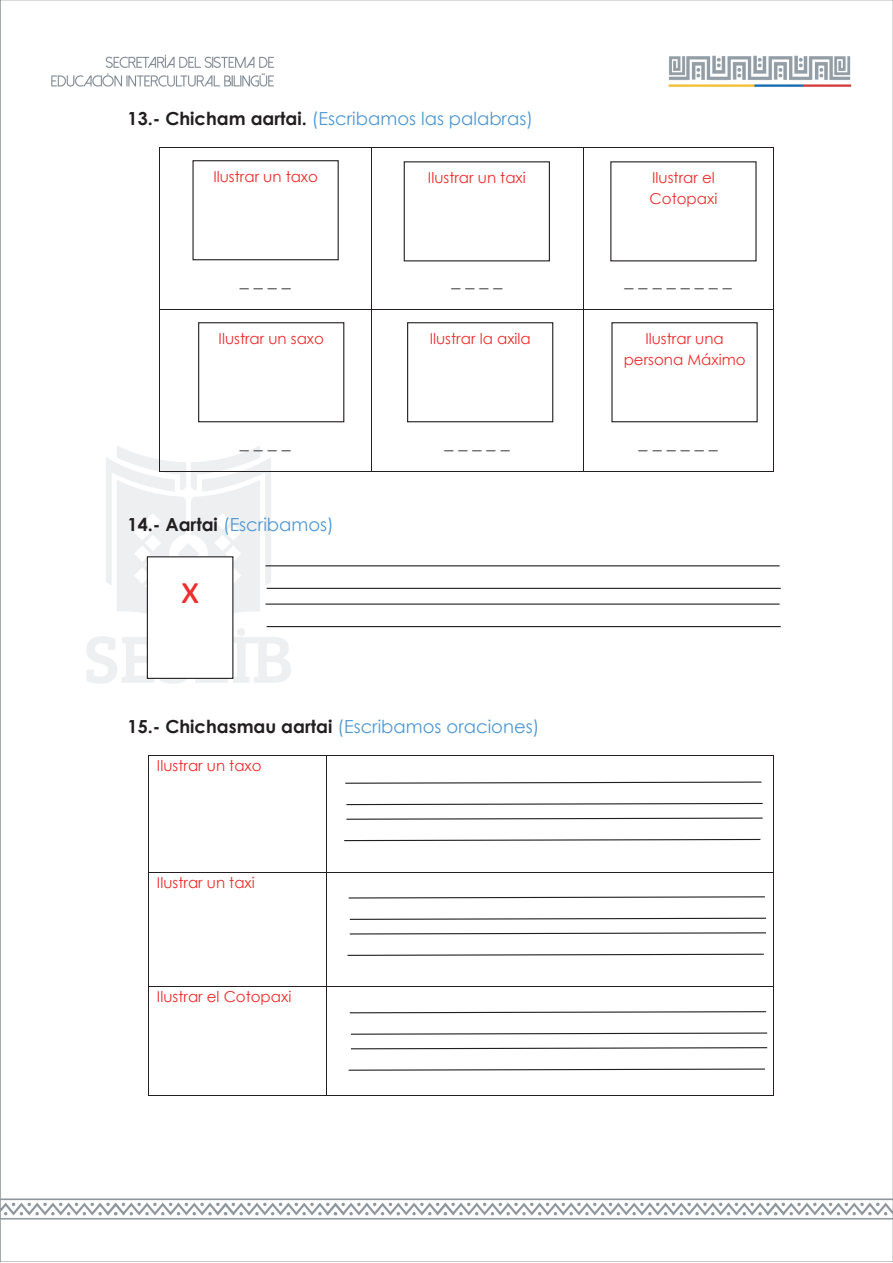
<style>
.page{position:relative;width:893px;height:1263px;background:#fff}
.page>*{position:absolute;margin:0;border:0;box-sizing:border-box;transform-origin:0 0}
.t1{font:42px "Calibri";color:#ee2d2d}
.t2{font:18px "Century Gothic";color:#4f98d2}
.t3{font:700 18px "Century Gothic";color:#231f20}
.t4{font:15px/21.1px "Century Gothic";color:#ee2d2d}
.s1{font-weight:700;color:#231f20}
</style>
<div class="page">
<img style="left:0;top:0;width:893px;height:1262px">
<hr style="left:160px;top:147px;width:211px;height:1px;background:#231f20">
<hr style="left:372px;top:147px;width:211px;height:1px;background:#231f20">
<hr style="left:583px;top:147px;width:190px;height:1px;background:#231f20">
<hr style="left:159px;top:147px;width:1px;height:162px;background:#231f20">
<hr style="left:371px;top:147px;width:1px;height:162px;background:#231f20">
<hr style="left:583px;top:147px;width:1px;height:162px;background:#231f20">
<hr style="left:773px;top:147px;width:1px;height:162px;background:#231f20">
<hr style="left:160px;top:309px;width:211px;height:1px;background:#231f20">
<hr style="left:372px;top:309px;width:211px;height:1px;background:#231f20">
<hr style="left:583px;top:309px;width:190px;height:1px;background:#231f20">
<hr style="left:159px;top:310px;width:1px;height:161px;background:#231f20">
<hr style="left:160px;top:471px;width:211px;height:1px;background:#231f20">
<hr style="left:371px;top:310px;width:1px;height:161px;background:#231f20">
<hr style="left:372px;top:471px;width:211px;height:1px;background:#231f20">
<hr style="left:583px;top:310px;width:1px;height:161px;background:#231f20">
<hr style="left:583px;top:471px;width:190px;height:1px;background:#231f20">
<hr style="left:773px;top:310px;width:1px;height:161px;background:#231f20">
<hr style="left:149px;top:755px;width:177px;height:1px;background:#231f20">
<hr style="left:327px;top:755px;width:446px;height:1px;background:#231f20">
<hr style="left:149px;top:755px;width:1px;height:117px;background:#231f20">
<hr style="left:326px;top:755px;width:1px;height:117px;background:#231f20">
<hr style="left:773px;top:755px;width:1px;height:117px;background:#231f20">
<hr style="left:149px;top:872px;width:177px;height:1px;background:#231f20">
<hr style="left:327px;top:872px;width:446px;height:1px;background:#231f20">
<hr style="left:149px;top:873px;width:1px;height:113px;background:#231f20">
<hr style="left:326px;top:873px;width:1px;height:113px;background:#231f20">
<hr style="left:773px;top:873px;width:1px;height:113px;background:#231f20">
<hr style="left:149px;top:986px;width:177px;height:1px;background:#231f20">
<hr style="left:327px;top:986px;width:446px;height:1px;background:#231f20">
<hr style="left:149px;top:986px;width:1px;height:109px;background:#231f20">
<hr style="left:149px;top:1095px;width:177px;height:1px;background:#231f20">
<hr style="left:326px;top:986px;width:1px;height:109px;background:#231f20">
<hr style="left:327px;top:1095px;width:446px;height:1px;background:#231f20">
<hr style="left:773px;top:986px;width:1px;height:109px;background:#231f20">
<div style="left:147px;top:557px;width:86px;height:121px;background:#fff"></div>
<div style="left:147px;top:556px;width:86px;height:123px;border:1px solid #231f20"></div>
<hr style="left:266px;top:565px;width:514px;height:1px;background:#231f20">
<hr style="left:267px;top:588px;width:514px;height:1px;background:#231f20">
<hr style="left:266px;top:603px;width:514px;height:2px;background:#231f20">
<hr style="left:267px;top:626px;width:514px;height:1px;background:#231f20">
<svg style="left:344px;top:781px;width:419px;height:3px"></svg>
<svg style="left:345px;top:802px;width:419px;height:4px"></svg>
<svg style="left:345px;top:817px;width:419px;height:3px"></svg>
<svg style="left:343px;top:838px;width:419px;height:4px"></svg>
<svg style="left:348px;top:896px;width:418px;height:3px"></svg>
<svg style="left:349px;top:917px;width:418px;height:3px"></svg>
<svg style="left:349px;top:932px;width:418px;height:3px"></svg>
<svg style="left:346px;top:953px;width:419px;height:3px"></svg>
<svg style="left:349px;top:1010px;width:418px;height:4px"></svg>
<svg style="left:350px;top:1032px;width:418px;height:3px"></svg>
<svg style="left:350px;top:1046px;width:418px;height:4px"></svg>
<svg style="left:348px;top:1068px;width:418px;height:3px"></svg>
<div style="left:193px;top:161px;width:145px;height:99px;background:#fff"></div>
<div style="left:192px;top:160px;width:147px;height:100px;border:1px solid #231f20"></div>
<div style="left:404px;top:162px;width:145px;height:99px;background:#fff"></div>
<div style="left:404px;top:161px;width:146px;height:100px;border:1px solid #231f20"></div>
<div style="left:611px;top:162px;width:145px;height:99px;background:#fff"></div>
<div style="left:199px;top:323px;width:145px;height:99px;background:#fff"></div>
<div style="left:198px;top:322px;width:146px;height:100px;border:1px solid #231f20"></div>
<div style="left:408px;top:323px;width:145px;height:99px;background:#fff"></div>
<div style="left:407px;top:322px;width:146px;height:100px;border:1px solid #231f20"></div>
<div style="left:612px;top:323px;width:145px;height:99px;background:#fff"></div>
<div style="left:611px;top:322px;width:147px;height:100px;border:1px solid #231f20"></div>
<p class="t2" style="left:128px;top:105px;width:407px"><span class="s1">13.- Chicham aartai.</span> (Escribamos las palabras)</p>
<p class="t4" style="left:213px;top:166px;width:106px">Ilustrar un taxo</p>
<p class="t4" style="left:428px;top:167px;width:99px">Ilustrar un taxi</p>
<p class="t4" style="left:650px;top:167px;width:69px">Ilustrar el<br>Cotopaxi</p>
<p class="t3" style="left:240px;top:267px;width:53px">_ _ _ _</p>
<p class="t3" style="left:452px;top:267px;width:53px">_ _ _ _</p>
<p class="t3" style="left:625px;top:267px;width:109px">_ _ _ _ _ _ _ _</p>
<p class="t4" style="left:219px;top:328px;width:107px">Ilustrar un saxo</p>
<p class="t4" style="left:430px;top:328px;width:103px">Ilustrar la axila</p>
<p class="t4" style="left:624px;top:328px;width:123px;text-align:center">Ilustrar una persona Máximo</p>
<p class="t3" style="left:240px;top:429px;width:53px">_ _ _ _</p>
<p class="t3" style="left:445px;top:429px;width:67px">_ _ _ _ _</p>
<p class="t3" style="left:639px;top:429px;width:81px">_ _ _ _ _ _</p>
<p class="t2" style="left:128px;top:511px;width:208px"><span class="s1">14.- Aartai</span> (Escribamos)</p>
<h1 class="t1" style="left:181px;top:560px;width:20px">x</h1>
<p class="t2" style="left:128px;top:713px;width:413px"><span class="s1">15.- Chichasmau aartai</span> (Escribamos oraciones)</p>
<p class="t4" style="left:157px;top:754px;width:106px">Ilustrar un taxo</p>
<p class="t4" style="left:157px;top:872px;width:99px">Ilustrar un taxi</p>
<p class="t4" style="left:157px;top:985px;width:136px">Ilustrar el Cotopaxi</p>
</div>
